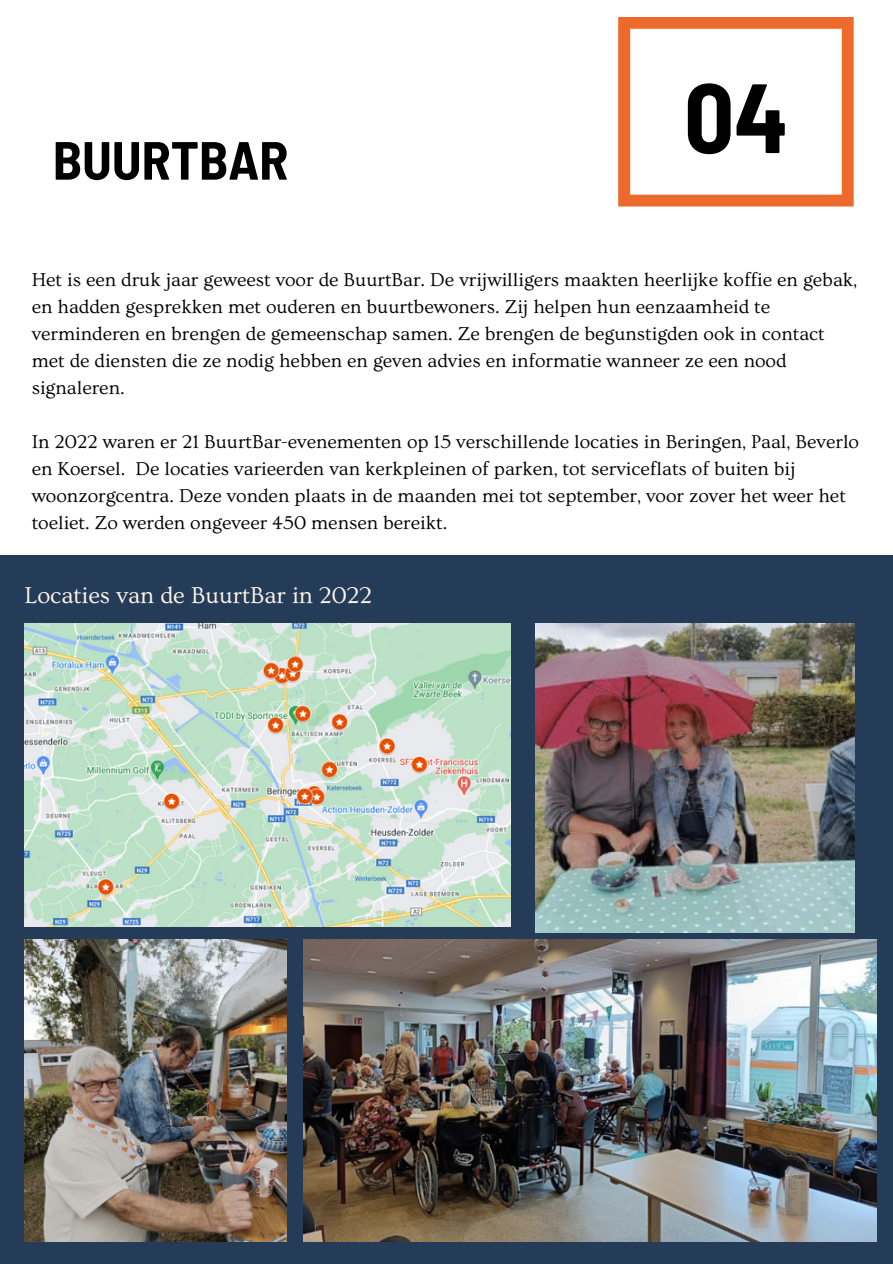
<style>
.page{position:relative;width:893px;height:1264px;background:#fff}
.page>*{position:absolute;margin:0;border:0;box-sizing:border-box;transform-origin:0 0}
.t1{font:700 semi-condensed 98.1px "Barlow";color:#000}
.t2{font:700 semi-condensed 53.7px "Barlow";color:#000}
.t3{font:24px "Ovo";color:#fff6ea}
.t4{font:19.5px/27px "Ovo";color:#000}
</style>
<div class="page">
<div style="left:0;top:554px;width:892px;height:709px;background:#253c58"></div>
<svg style="left:618px;top:17px;width:235px;height:189px"></svg>
<img style="left:25px;top:623px;width:486px;height:303px">
<img style="left:535px;top:623px;width:319px;height:309px">
<img style="left:25px;top:939px;width:262px;height:302px">
<img style="left:303px;top:939px;width:573px;height:302px">
<h1 class="t2" style="left:53px;top:126px;width:237px">BUURTBAR</h1>
<p class="t1" style="left:684px;top:55px;width:105px">04</p>
<p class="t4" style="left:32px;top:266px;width:827px">Het is een druk jaar geweest voor de BuurtBar. De vrijwilligers maakten heerlijke koffie en gebak, en hadden gesprekken met ouderen en buurtbewoners. Zij helpen hun eenzaamheid te verminderen en brengen de gemeenschap samen. Ze brengen de begunstigden ook in contact met de diensten die ze nodig hebben en geven advies en informatie wanneer ze een nood signaleren.</p>
<p class="t4" style="left:32px;top:428px;width:828px">In 2022 waren er 21 BuurtBar-evenementen op 15 verschillende locaties in Beringen, Paal, Beverlo en Koersel. De locaties varieerden van kerkpleinen of parken, tot serviceflats of buiten bij woonzorgcentra. Deze vonden plaats in de maanden mei tot september, voor zover het weer het toeliet. Zo werden ongeveer 450 mensen bereikt.</p>
<h2 class="t3" style="left:25px;top:582px;width:349px">Locaties van de BuurtBar in 2022</h2>
</div>
